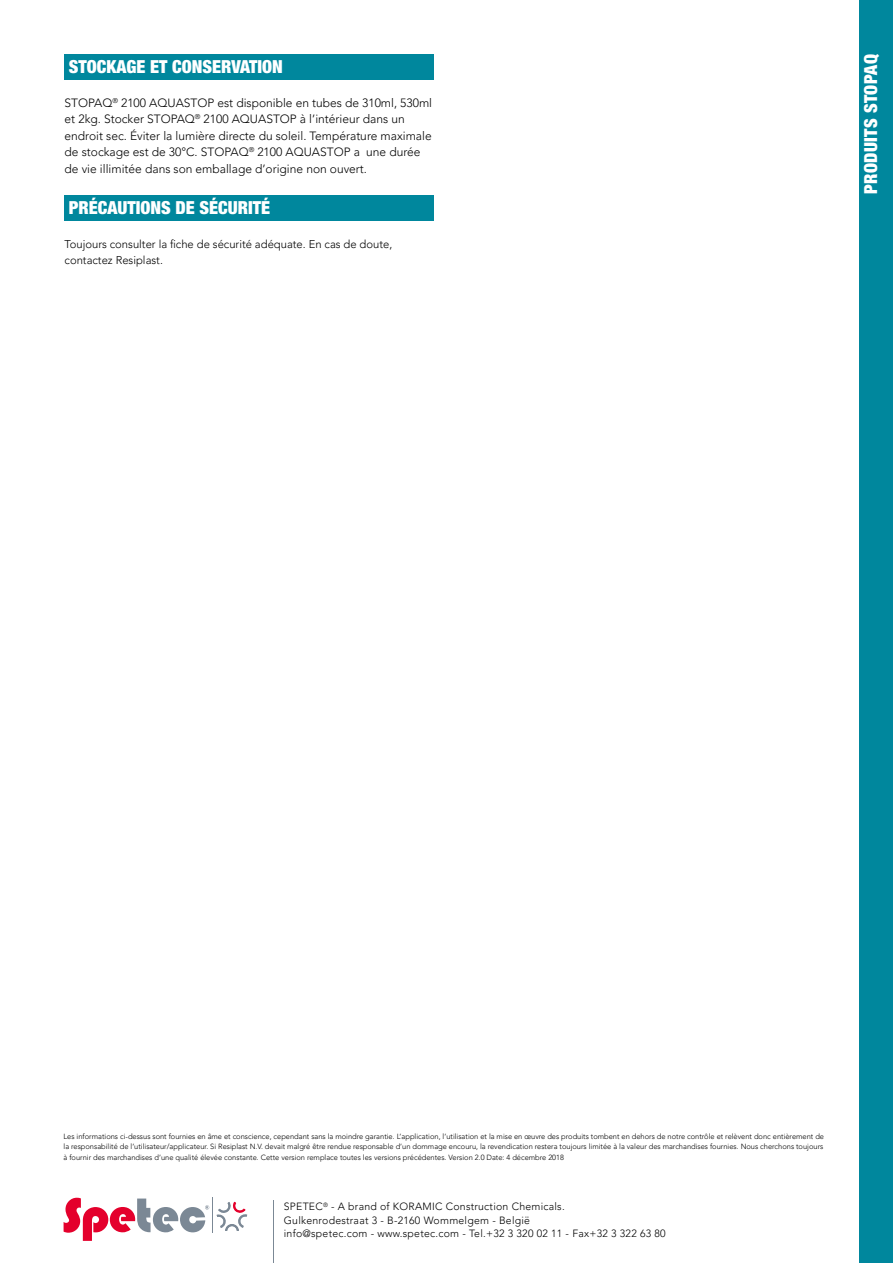
<style>
.page{position:relative;width:893px;height:1263px;background:#fff}
.page>*{position:absolute;margin:0;border:0;box-sizing:border-box;transform-origin:0 0}
.t1{font:900 condensed 18px "Helvetica Neue LT Std";color:#fff}
.t2{font:900 condensed 18px "Helvetica Neue LT Std";letter-spacing:.02em;color:#fff}
.t3{font:300 12px/16.5px "Avenir LT Pro";color:#000}
.t4{font:300 11.25px/16.5px "Avenir LT Pro";color:#000}
.t5{font:300 10.5px/13.5px "Avenir LT Pro";letter-spacing:.025em;color:#000}
.t6{font:300 7.5px/10.5px "Avenir LT Pro";color:#000;text-align:justify}
</style>
<div class="page">
<div style="left:859px;top:0;width:34px;height:1263px;background:#00879d"></div>
<hr style="left:274px;top:1200px;width:1px;height:63px;background:#7b8895">
<svg style="left:217px;top:1202px;width:30px;height:29px"></svg>
<hr style="left:212px;top:1197px;width:1px;height:36px;background:#7b8895">
<svg style="left:64px;top:1198px;width:145px;height:43px"></svg>
<div style="left:65px;top:54px;width:369px;height:26px;background:#00879d"></div>
<div style="left:65px;top:195px;width:369px;height:26px;background:#00879d"></div>
<h1 class="t1" style="left:69px;top:56px;width:216px">STOCKAGE ET CONSERVATION</h1>
<p class="t3" style="left:65px;top:94px;width:369px">STOPAQ<sup>®</sup> 2100 AQUASTOP est disponible en tubes de 310ml, 530ml et 2kg. Stocker STOPAQ<sup>®</sup> 2100 AQUASTOP à l’intérieur dans un endroit sec. Éviter la lumière directe du soleil. Température maximale de stockage est de 30°C. STOPAQ<sup>®</sup> 2100 AQUASTOP a une durée de vie illimitée dans son emballage d’origine non ouvert.</p>
<h1 class="t1" style="left:69px;top:197px;width:203px">PRÉCAUTIONS DE SÉCURITÉ</h1>
<h3 class="t4" style="left:65px;top:235px;width:329px">Toujours consulter la fiche de sécurité adéquate. En cas de doute, contactez Resiplast.</h3>
<h1 class="t2" style="left:860px;top:194px;width:141px;rotate:-90deg">PRODUITS STOPAQ</h1>
<p class="t6" style="left:64px;top:1131px;width:762px">Les informations ci-dessus sont fournies en âme et conscience, cependant sans la moindre garantie. L’application, l’utilisation et la mise en œuvre des produits tombent en dehors de notre contrôle et relèvent donc entièrement de la responsabilité de l’utilisateur/applicateur. Si Resiplast N.V. devait malgré être rendue responsable d’un dommage encouru, la revendication restera toujours limitée à la valeur des marchandises fournies. Nous cherchons toujours à fournir des marchandises d’une qualité élevée constante. Cette version remplace toutes les versions précédentes. Version 2.0 Date: 4 décembre 2018</p>
<h3 class="t5" style="left:284px;top:1200px;width:383px">SPETEC<sup>®</sup> - A brand of KORAMIC Construction Chemicals.<br>Gulkenrodestraat 3 - B-2160 Wommelgem - België<br>info@spetec.com - www.spetec.com - Tel.+32 3 320 02 11 - Fax+32 3 322 63 80</h3>
</div>
